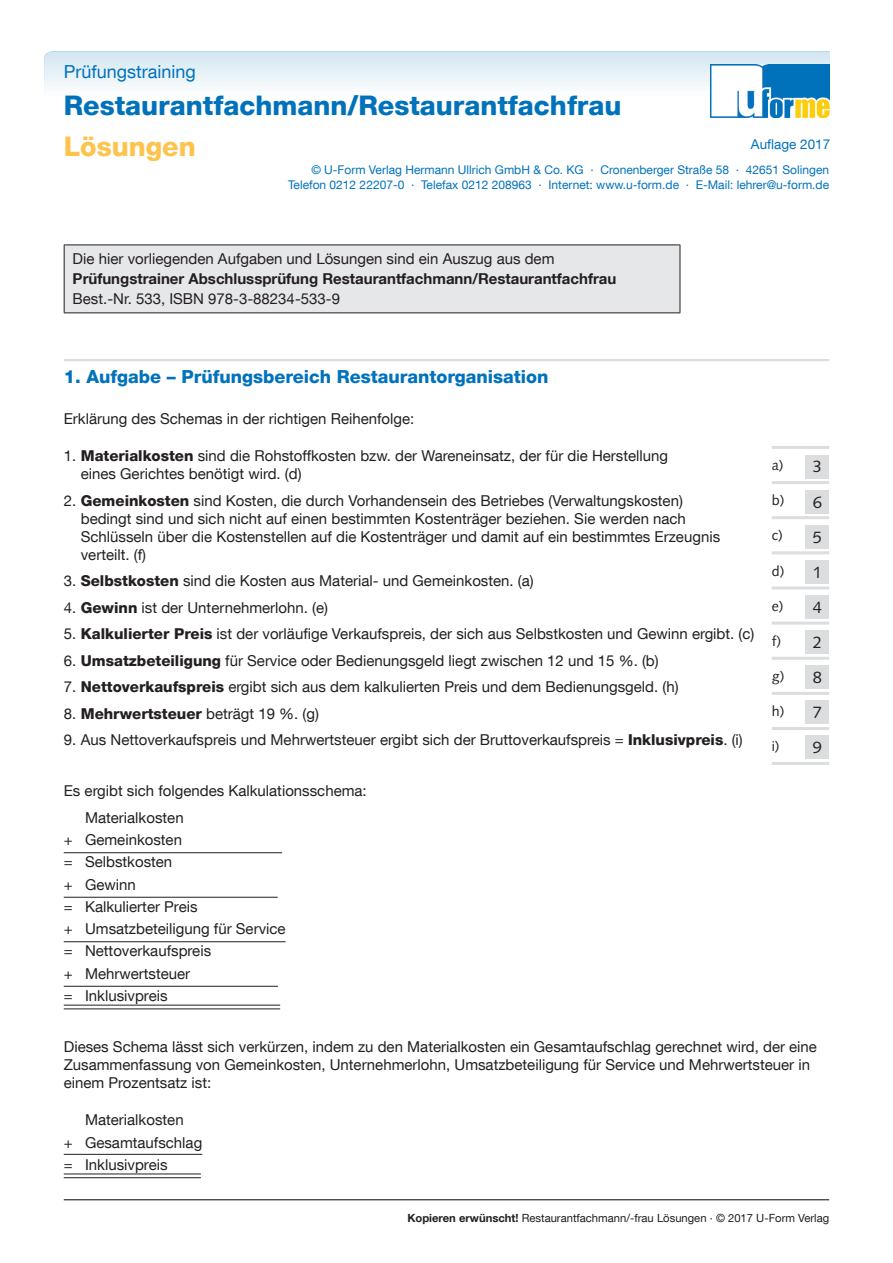
<style>
.page{position:relative;width:893px;height:1263px;background:#fff}
.page>*{position:absolute;margin:0;border:0;box-sizing:border-box;transform-origin:0 0}
.t1{font:800 27px "Helvetica Neue LT Com";color:#0072bc}
.t2{font:800 27px "Helvetica Neue LT Com";color:#fec34d}
.t3{font:800 18px "Helvetica Neue LT Com";color:#0072bc}
.t4{font:18px "Helvetica Neue LT Com";color:#0072bc}
.t5{font:16.5px/35.1px "Syntax";color:#231f20;text-align:justify}
.t6{font:15px/22.2px "Helvetica Neue LT Com";color:#231f20}
.t7{font:700 15px "Helvetica Neue LT Com";color:#231f20}
.t8{font:14.25px "Syntax";color:#231f20}
.t9{font:13.5px "Helvetica Neue LT Com";color:#0072bc}
.t10{font:12px/14.4px "Helvetica Neue LT Com";color:#0072bc;text-align:right}
.t11{font:11.25px "Helvetica Neue LT Com";color:#231f20}
.s1{font-weight:800}
.s2{font-weight:700}
.s3{font-family:"Syntax"}
</style>
<div class="page">
<hr style="left:64px;top:1199px;width:765px;height:1px;background:#231f20">
<hr style="left:64px;top:359px;width:765px;height:2px;background:#dcdddf">
<hr style="left:64px;top:852px;width:218px;height:1px;background:#231f20">
<hr style="left:64px;top:897px;width:214px;height:1px;background:#231f20">
<hr style="left:64px;top:941px;width:222px;height:1px;background:#231f20">
<hr style="left:64px;top:986px;width:214px;height:1px;background:#231f20">
<hr style="left:64px;top:1005px;width:216px;height:1px;background:#231f20">
<hr style="left:64px;top:1008px;width:216px;height:1px;background:#231f20">
<hr style="left:64px;top:1154px;width:138px;height:1px;background:#231f20">
<hr style="left:64px;top:1173px;width:137px;height:1px;background:#231f20">
<hr style="left:64px;top:1177px;width:137px;height:1px;background:#231f20">
<div style="left:64px;top:245px;width:616px;height:68px;background:#e6e7e9"></div>
<hr style="left:64px;top:244px;width:616px;height:1px;background:#231f20">
<hr style="left:64px;top:245px;width:1px;height:67px;background:#231f20">
<hr style="left:680px;top:245px;width:1px;height:67px;background:#231f20">
<hr style="left:64px;top:312px;width:616px;height:1px;background:#231f20">
<hr style="left:772px;top:446px;width:57px;height:3px;background:#dcdddf">
<hr style="left:772px;top:481px;width:57px;height:3px;background:#dcdddf">
<hr style="left:772px;top:516px;width:57px;height:3px;background:#dcdddf">
<hr style="left:772px;top:551px;width:57px;height:3px;background:#dcdddf">
<hr style="left:772px;top:586px;width:57px;height:3px;background:#dcdddf">
<hr style="left:772px;top:622px;width:57px;height:3px;background:#dcdddf">
<hr style="left:772px;top:657px;width:57px;height:3px;background:#dcdddf">
<hr style="left:772px;top:692px;width:57px;height:3px;background:#dcdddf">
<hr style="left:772px;top:727px;width:57px;height:3px;background:#dcdddf">
<hr style="left:772px;top:762px;width:57px;height:3px;background:#dcdddf">
<div style="left:805px;top:455px;width:24px;height:23px;background:#dcdddf"></div>
<div style="left:805px;top:490px;width:24px;height:24px;background:#dcdddf"></div>
<div style="left:805px;top:525px;width:24px;height:24px;background:#dcdddf"></div>
<div style="left:805px;top:560px;width:24px;height:24px;background:#dcdddf"></div>
<div style="left:805px;top:595px;width:24px;height:24px;background:#dcdddf"></div>
<div style="left:805px;top:630px;width:24px;height:24px;background:#dcdddf"></div>
<div style="left:805px;top:665px;width:24px;height:24px;background:#dcdddf"></div>
<div style="left:805px;top:700px;width:24px;height:24px;background:#dcdddf"></div>
<div style="left:805px;top:735px;width:24px;height:24px;background:#dcdddf"></div>
<svg style="left:45px;top:51px;width:784px;height:36px"></svg>
<img style="left:710px;top:65px;width:119px;height:53px">
<p class="t4" style="left:64px;top:61px;width:134px">Prüfungstraining</p>
<h1 class="t1" style="left:64px;top:89px;width:559px">Restaurantfachmann/Restaurantfachfrau</h1>
<h1 class="t2" style="left:64px;top:130px;width:134px">Lösungen</h1>
<p class="t9" style="left:751px;top:135px;width:81px">Auflage 2017</p>
<p class="t10" style="left:288px;top:163px;width:543px">© U-Form Verlag Hermann Ullrich GmbH &amp; Co. KG · Cronenberger Straße 58 · 42651 Solingen<br>Telefon 0212 22207-0 · Telefax 0212 208963 · Internet: www.u-form.de · E-Mail: lehrer@u-form.de</p>
<p class="t6" style="left:73px;top:247px;width:483px">Die hier vorliegenden Aufgaben und Lösungen sind ein Auszug aus dem</p>
<p class="t7" style="left:73px;top:269px;width:545px">Prüfungstrainer Abschlussprüfung Restaurantfachmann/Restaurantfachfrau</p>
<p class="t6" style="left:73px;top:288px;width:269px">Best.-Nr. 533, ISBN 978-3-88234-533-9</p>
<p class="t3" style="left:64px;top:365px;width:486px">1. Aufgabe – Prüfungsbereich Restaurantorganisation</p>
<p class="t6" style="left:64px;top:407px;width:352px">Erklärung des Schemas in der richtigen Reihenfolge:</p>
<p class="t6" style="left:81px;top:447px;width:589px;line-height:18px;text-indent:-17px">1. <span class="s1">Materialkosten</span> sind die Rohstoffkosten bzw. der Wareneinsatz, der für die Herstellung eines Gerichtes benötigt wird. (d)</p>
<p class="t6" style="left:81px;top:491px;width:641px;line-height:18px;text-indent:-17px">2. <span class="s1">Gemeinkosten</span> sind Kosten, die durch Vorhandensein des Betriebes (Verwaltungskosten) bedingt sind und sich nicht auf einen bestimmten Kostenträger beziehen. Sie werden nach Schlüsseln über die Kostenstellen auf die Kostenträger und damit auf ein bestimmtes Erzeugnis verteilt. (f)</p>
<p class="t6" style="left:64px;top:570px;width:471px">3. <span class="s1">Selbstkosten</span> sind die Kosten aus Material- und Gemeinkosten. (a)</p>
<p class="t6" style="left:64px;top:596px;width:266px">4. <span class="s1">Gewinn</span> ist der Unternehmerlohn. (e)</p>
<p class="t6" style="left:64px;top:623px;width:692px">5. <span class="s1">Kalkulierter Preis</span> ist der vorläufige Verkaufspreis, der sich aus Selbstkosten und Gewinn ergibt. (c)</p>
<p class="t6" style="left:64px;top:649px;width:596px">6. <span class="s1">Umsatzbeteiligung</span> für Service oder Bedienungsgeld liegt zwischen 12 und 15 %. (b)</p>
<p class="t6" style="left:64px;top:676px;width:616px">7. <span class="s1">Nettoverkaufspreis</span> ergibt sich aus dem kalkulierten Preis und dem Bedienungsgeld. (h)</p>
<p class="t6" style="left:64px;top:702px;width:257px">8. <span class="s1">Mehrwertsteuer</span> beträgt 19 %. (g)</p>
<p class="t6" style="left:64px;top:729px;width:681px">9. Aus Nettoverkaufspreis und Mehrwertsteuer ergibt sich der Bruttoverkaufspreis = <span class="s1">Inklusivpreis</span>. (i)</p>
<p class="t6" style="left:85px;top:777px;width:283px;line-height:26.5px;text-indent:-21px">Es ergibt sich folgendes Kalkulationsschema:<br>Materialkosten</p>
<p class="t6" style="left:64px;top:828px;width:223px">+ Gemeinkosten<br>= Selbstkosten<br>+ Gewinn<br>= Kalkulierter Preis<br>+ Umsatzbeteiligung für Service = Nettoverkaufspreis<br>+ Mehrwertsteuer<br>= Inklusivpreis</p>
<p class="t6" style="left:64px;top:1037px;width:755px;line-height:18px">Dieses Schema lässt sich verkürzen, indem zu den Materialkosten ein Gesamtaufschlag gerechnet wird, der eine<br>Zusammenfassung von Gemeinkosten, Unternehmerlohn, Umsatzbeteiligung für Service und Mehrwertsteuer in einem Prozentsatz ist:</p>
<p class="t6" style="left:64px;top:1108px;width:140px;text-indent:21px">Materialkosten<br>+ Gesamtaufschlag = Inklusivpreis</p>
<p class="t8" style="left:772px;top:457px;width:13px">a)</p>
<p class="t8" style="left:772px;top:492px;width:14px">b)</p>
<p class="t8" style="left:772px;top:527px;width:13px">c)</p>
<p class="t8" style="left:772px;top:562px;width:14px">d)</p>
<p class="t8" style="left:772px;top:597px;width:13px">e)</p>
<p class="t8" style="left:772px;top:632px;width:11px">f)</p>
<p class="t8" style="left:772px;top:668px;width:14px">g)</p>
<p class="t8" style="left:772px;top:703px;width:14px">h)</p>
<p class="t8" style="left:772px;top:738px;width:9px">i)</p>
<p class="t5" style="left:813px;top:449px;width:11px">3<br>6<br>5<br>1<br>4<br>2<br>8<br>7<br>9</p>
<p class="t11" style="left:407px;top:1211px;width:423px"><span class="s2">Kopieren erwünscht!</span> Restaurantfachmann/-frau Lösungen <span class="s3">·</span> © 2017 U-Form Verlag</p>
</div>
